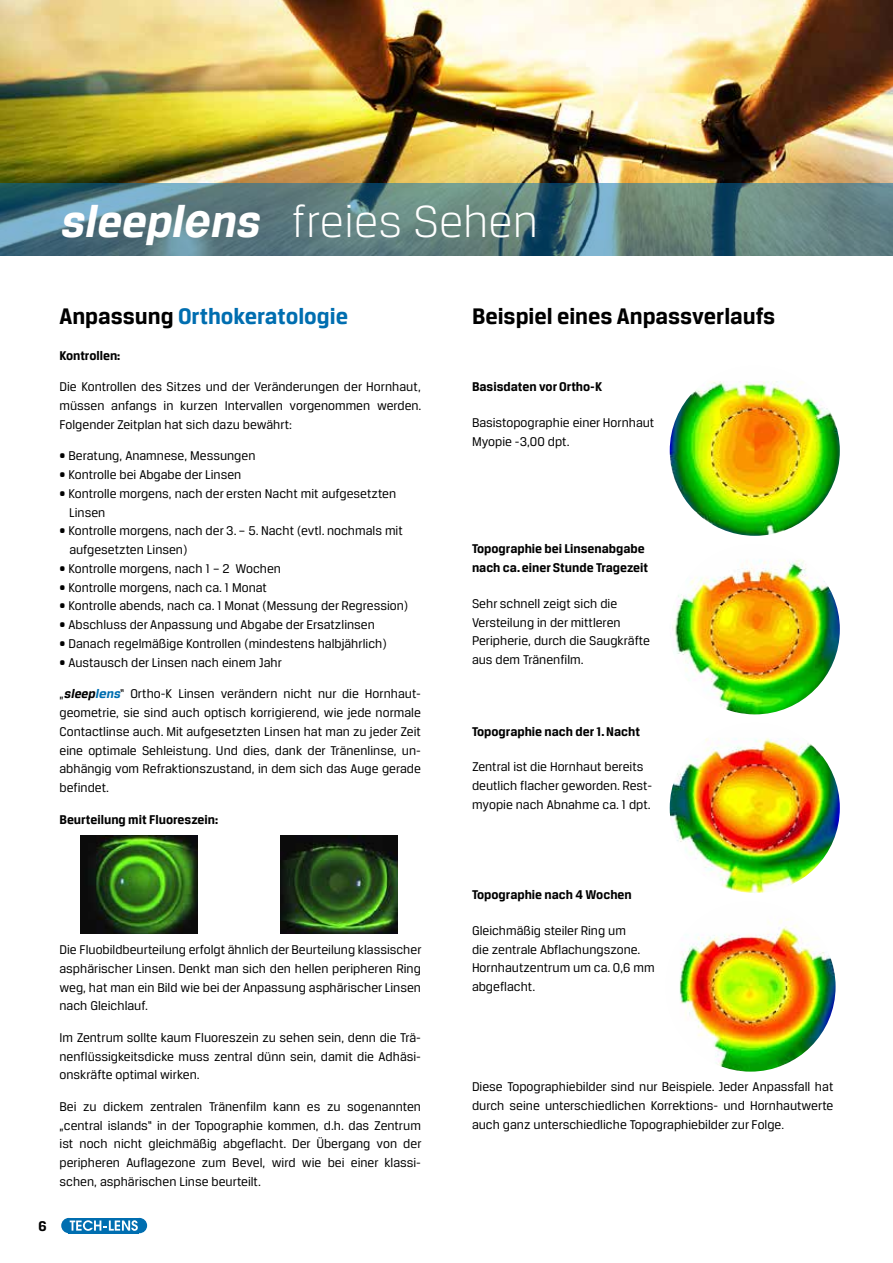
<style>
.page{position:relative;width:893px;height:1263px;background:#fff}
.page>*{position:absolute;margin:0;border:0;box-sizing:border-box;transform-origin:0 0}
.t1{font:300 48px "Breuer Text";color:#fff}
.t2{font:700 24px "Breuer Text";color:#000}
.t3{font:700 24px "Breuer Text";color:#006eb0}
.t4{font:700 15px "Breuer Text";color:#000}
.t5{font:13.5px/18.8px "Breuer Text";color:#000;text-align:justify}
.t6{font:700 13.5px/18.8px "Breuer Text";color:#000}
.s1{font-weight:700;font-style:italic}
.s2{font-family:"Arial";font-weight:700;font-style:italic}
.s3{color:#000}
.s4{font-weight:700;font-style:italic;color:#006eb0}
.s5{font-size:12.75px}
</style>
<div class="page">
<img style="left:670px;top:366px;width:170px;height:170px;border-radius:85px">
<img style="left:670px;top:544px;width:170px;height:170px;border-radius:85px">
<img style="left:670px;top:723px;width:170px;height:170px;border-radius:85px">
<img style="left:665px;top:901px;width:171px;height:170px;border-radius:85px">
<img style="left:81px;top:836px;width:117px;height:97px">
<img style="left:0;top:0;width:893px;height:183px">
<img style="left:281px;top:836px;width:116px;height:97px">
<div style="left:61px;top:1218px;width:16px;height:15px;background:#006eb0;border-radius:50%"></div>
<div style="left:132px;top:1218px;width:15px;height:15px;background:#006eb0;border-radius:50%"></div>
<div style="left:68px;top:1218px;width:71px;height:15px;background:#006eb0"></div>
<svg style="left:70px;top:1220px;width:68px;height:11px"></svg>
<svg style="left:0;top:183px;width:893px;height:72px;background:#5b7f82"></svg>
<h1 class="t1" style="left:60px;top:196px;width:480px"><span class="s1">sleepl</span><span class="s2">e</span><span class="s1">ns</span> freies Sehen</h1>
<h2 class="t3" style="left:60px;top:303px;width:290px"><span class="s3">Anpassung</span> Orthokeratologie</h2>
<p class="t6" style="left:60px;top:346px;width:62px">Kontrollen:</p>
<p class="t5" style="left:60px;top:377px;width:363px">Die Kontrollen des Sitzes und der Veränderungen der Hornhaut, müssen anfangs in kurzen Intervallen vorgenommen werden.<br>Folgender Zeitplan hat sich dazu bewährt:</p>
<p class="t5" style="left:60px;top:447px;width:197px">• Beratung, Anamnese, Messungen</p>
<p class="t5" style="left:60px;top:465px;width:183px">• Kontrolle bei Abgabe der Linsen</p>
<p class="t5" style="left:69px;top:484px;width:329px;text-indent:-10px">• Kontrolle morgens, nach der ersten Nacht mit aufgesetzten<br>Linsen</p>
<p class="t5" style="left:69px;top:522px;width:335px;text-indent:-10px">• Kontrolle morgens, nach der 3. – 5. Nacht (evtl. nochmals mit aufgesetzten Linsen)</p>
<p class="t5" style="left:60px;top:559px;width:223px">• Kontrolle morgens, nach 1 – 2 Wochen</p>
<p class="t5" style="left:60px;top:578px;width:209px">• Kontrolle morgens, nach ca. 1 Monat</p>
<p class="t5" style="left:60px;top:597px;width:350px">• Kontrolle abends, nach ca. 1 Monat (Messung der Regression)</p>
<p class="t5" style="left:60px;top:615px;width:317px">• Abschluss der Anpassung und Abgabe der Ersatzlinsen</p>
<p class="t5" style="left:60px;top:634px;width:329px">• Danach regelmäßige Kontrollen (mindestens halbjährlich)</p>
<p class="t5" style="left:60px;top:653px;width:224px">• Austausch der Linsen nach einem Jahr</p>
<p class="t5" style="left:60px;top:684px;width:363px">„<span class="s1">sleep</span><span class="s4">lens</span>“ Ortho-K Linsen verändern nicht nur die Hornhaut&shy;geometrie, sie sind auch optisch korrigierend, wie jede normale Contactlinse auch. Mit aufgesetzten Linsen hat man zu jeder Zeit eine optimale Sehleistung. Und dies, dank der Tränenlinse, un&shy;abhängig vom Refraktionszustand, in dem sich das Auge gerade befindet.</p>
<p class="t6" style="left:60px;top:810px;width:160px">Beurteilung mit Fluoreszein:</p>
<h2 class="t2" style="left:472px;top:303px;width:305px">Beispiel eines Anpassverlaufs</h2>
<p class="t6" style="left:472px;top:378px;width:132px">Basisdaten vor Ortho-K</p>
<p class="t5" style="left:472px;top:413px;width:184px">Basistopographie einer Hornhaut<br>Myopie -3,00 dpt.</p>
<p class="t6" style="left:472px;top:539px;width:178px">Topographie bei Linsenabgabe nach ca. einer Stunde Tragezeit</p>
<p class="t5" style="left:472px;top:594px;width:179px;text-align:left">Sehr schnell zeigt sich die<br>Versteilung in der mittleren<br>Peripherie, durch die Saugkräfte aus dem Tränenfilm.</p>
<p class="t6" style="left:472px;top:722px;width:170px">Topographie nach der 1. Nacht</p>
<p class="t5" style="left:472px;top:757px;width:182px;text-align:left">Zentral ist die Hornhaut bereits deutlich flacher geworden. Rest&shy;myopie nach Abnahme ca. 1 dpt.</p>
<p class="t4" style="left:39px;top:1218px;width:10px">6</p>
<p class="t5" style="left:60px;top:940px;width:364px">Die Fluobildbeurteilung erfolgt ähnlich der Beurteilung klassischer asphärischer Linsen. Denkt man sich den hellen peripheren Ring weg, hat man ein Bild wie bei der Anpassung asphärischer Linsen nach Gleichlauf.</p>
<p class="t5" style="left:60px;top:1028px;width:363px">Im Zentrum sollte kaum Fluoreszein zu sehen sein, denn die Trä&shy;nenflüssigkeitsdicke muss zentral dünn sein, damit die Adhäsi&shy;onskräfte optimal wirken.</p>
<p class="t5" style="left:60px;top:1097px;width:364px">Bei zu dickem zentralen Tränenfilm kann es zu sogenannten „central islands“ in der Topographie kommen, d.h. das Zentrum ist noch nicht gleichmäßig abgeflacht. Der Übergang von der peripheren Auflagezone zum Bevel, wird wie bei einer klassi&shy;schen, asphärischen Linse beurteilt.</p>
<p class="t6" style="left:472px;top:885px;width:161px">Topographie nach 4 Wochen</p>
<p class="t5" style="left:472px;top:921px;width:184px;text-align:left">Gleichmäßig steiler Ring um<br>die zentrale Abflachungszone.<br>Hornhautzentrum um ca. 0,6 mm abgeflacht.</p>
<p class="t5" style="left:472px;top:1077px;width:363px">Diese Topographiebilder sind nur Beispiele. Jeder Anpassfall hat durch seine unterschiedlichen Korrektions- und Hornhautwerte auch ganz unterschiedliche Topographiebilder zur Folge<span class="s5">.</span></p>
</div>
